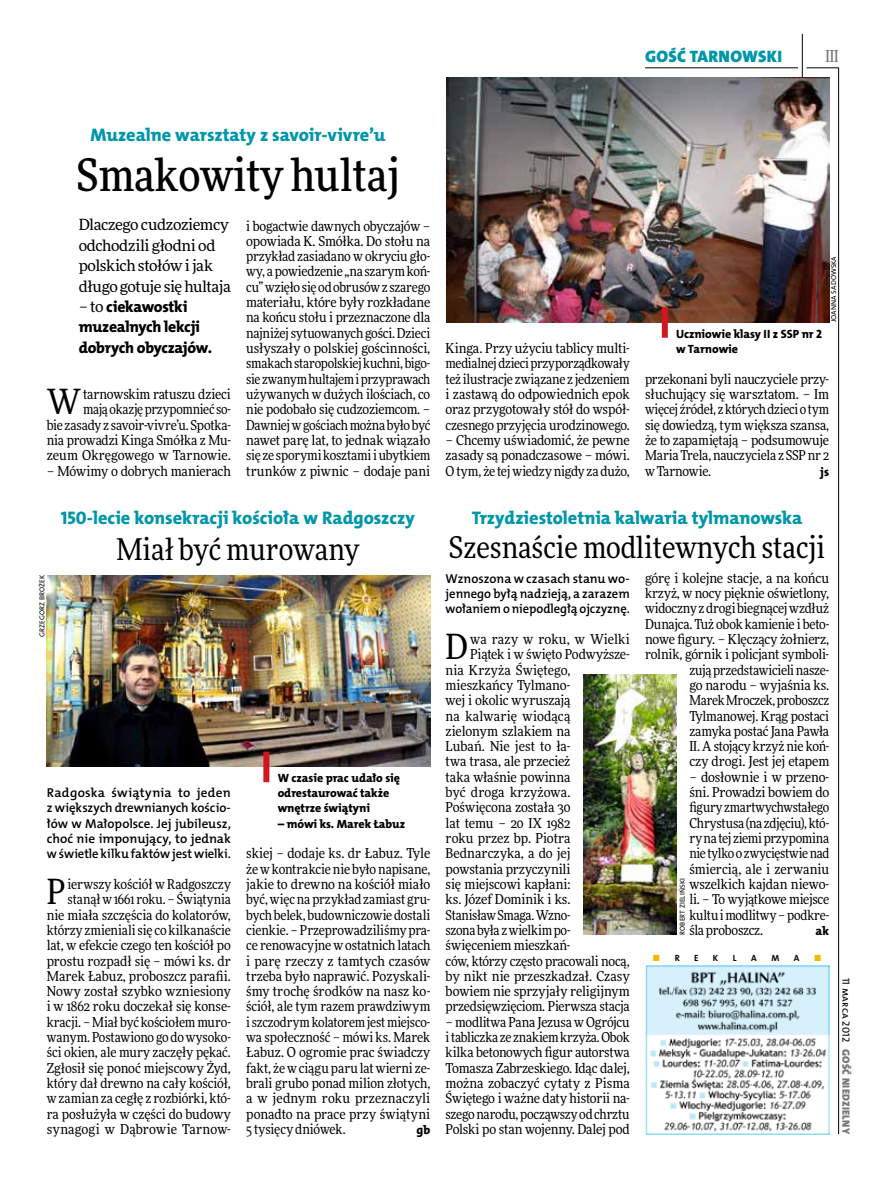
<style>
.page{position:relative;width:893px;height:1191px;background:#fff}
.page>*{position:absolute;margin:0;border:0;box-sizing:border-box;transform-origin:0 0}
.t1{font:500 45px "Freeday Narrow";color:#000}
.t2{font:34.8px "Freeday Narrow News";color:#000}
.t3{font:30px "Freeday Narrow News";color:#000}
.t4{font:18.3px "The Mix HP8 Ex Bld";letter-spacing:-.005em;color:#0096aa}
.t5{font:16.65px "The Mix HP9 Blk";letter-spacing:.02em;color:#0096aa}
.t6{font:500 16.5px "Freeday Narrow";color:#787779;scale:.9 1}
.t7{font:15.75px/20.4px "The Mix HP8 Ex Bld";letter-spacing:-.02em;color:#000}
.t8{font:15.45px/20.4px "Freeday News";letter-spacing:-.025em;color:#000}
.t9{font:13.65px/15.3px "Freeday Narrow News";letter-spacing:-.01em;color:#000;text-align:justify}
.t10{font:13.65px "Freeday Narrow News";letter-spacing:.015em;color:#000}
.t11{font:12.9px/15.3px "The Mix HP6 Se Bld";letter-spacing:-.005em;color:#000;text-align:justify}
.t12{font:12.3px "The Mix HP8 Ex Bld";color:#000}
.t13{font:12px/15.3px "The Mix HP8 Ex Bld";letter-spacing:-.005em;color:#000}
.t14{font:10.5px "The Mix HP9 Blk";letter-spacing:.025em;color:#787779}
.t15{font:10.5px "The Mix HP5 Plain";color:#000}
.t16{font:9px "The Mix HP7 Bld";color:#000}
.t17{font:9px "The Mix HP7 Bld";color:#f3b900}
.t18{font:7.2px "The Mix HP5 Plain";letter-spacing:.015em;color:#000}
.s1{font-family:"Freeday News";font-size:15.45px}
.s2{color:#000}
</style>
<div class="page">
<hr style="left:806px;top:68px;width:33px;height:1px;background:#000">
<hr style="left:645px;top:68px;width:153px;height:1px;background:#000">
<hr style="left:838px;top:68px;width:1px;height:1066px;background:#000">
<hr style="left:802px;top:34px;width:1px;height:43px;background:#000">
<img style="left:446px;top:77px;width:383px;height:245px">
<img style="left:47px;top:575px;width:383px;height:191px">
<img style="left:583px;top:674px;width:94px;height:261px">
<div style="left:662px;top:307px;width:6px;height:31px;background:#d3151f"></div>
<div style="left:263px;top:751px;width:6px;height:31px;background:#d3151f"></div>
<img style="left:645px;top:965px;width:184px;height:169px">
<p class="t5" style="left:645px;top:46px;width:138px">GOŚĆ TARNOWSKI</p>
<p class="t6" style="left:825px;top:46px;width:16px">III</p>
<h3 class="t4" style="left:91px;top:123px;width:297px">Muzealne warsztaty z savoir-vivre’u</h3>
<h1 class="t1" style="left:76px;top:147px;width:325px">Smakowity hultaj</h1>
<p class="t8" style="left:79px;top:214px;width:154px">Dlaczego cudzoziemcy odchodzili głodni od polskich stołów i jak długo gotuje się hultaja</p>
<p class="t7" style="left:79px;top:297px;width:135px"><span class="s1">– to</span> ciekawostki muzealnych lekcji dobrych obyczajów.</p>
<h2 class="t2" style="left:47px;top:380px;width:36px">W</h2>
<p class="t9" style="left:47px;top:386px;width:186px;text-align:right">tarnowskim ratuszu dzieci<br>mają okazję przypomnieć so-<br>bie zasady z savoir-vivre’u. Spotka&shy;nia prowadzi Kinga Smółka z Mu&shy;zeum Okręgowego w Tarnowie.</p>
<p class="t9" style="left:47px;top:463px;width:186px">– Mówimy o dobrych manierach</p>
<p class="t9" style="left:246px;top:218px;width:186px">i bogactwie dawnych obyczajów – opowiada K. Smółka. Do stołu na przykład zasiadano w okryciu gło&shy;wy, a powiedzenie „na szarym koń&shy;cu” wzięło się od obrusów z szarego materiału, które były rozkładane na końcu stołu i przeznaczone dla najniżej sytuowanych gości. Dzieci usłyszały o polskiej gościnności, smakach staropolskiej kuchni, bigo&shy;sie zwanym hultajem i przyprawach używanych w dużych ilościach, co nie podobało się cudzoziemcom. – Dawniej w gościach można było być nawet parę lat, to jednak wiązało się ze sporymi kosztami i ubytkiem trunków z piwnic – dodaje pani</p>
<p class="t18" style="left:38px;top:637px;width:63px;rotate:-90deg">Grzegorz Brożek</p>
<h3 class="t4" style="left:61px;top:506px;width:355px">150-lecie konsekracji kościoła w Radgoszczy</h3>
<h3 class="t3" style="left:116px;top:530px;width:245px">Miał być murowany</h3>
<p class="t11" style="left:47px;top:785px;width:186px">Radgoska świątynia to jeden z większych drewnianych kościo&shy;łów w Małopolsce. Jej jubileusz, choć nie imponujący, to jednak w świetle kilku faktów jest wielki.</p>
<h2 class="t2" style="left:47px;top:870px;width:20px">P</h2>
<p class="t9" style="left:47px;top:876px;width:186px;text-align:right">ierwszy kościół w Radgoszczy stanął w 1661 roku. – Świątynia nie miała szczęścia do kolatorów, którzy zmieniali się co kilkanaście lat, w efekcie czego ten kościół po prostu rozpadł się – mówi ks. dr<br>Marek Łabuz, proboszcz parafii.<br>Nowy został szybko wzniesiony i w 1862 roku doczekał się konse&shy;kracji. – Miał być kościołem muro&shy;wanym. Postawiono go do wysoko&shy;ści okien, ale mury zaczęły pękać.<br>Zgłosił się ponoć miejscowy Żyd, który dał drewno na cały kościół, w zamian za cegłę z rozbiórki, któ&shy;ra posłużyła w części do budowy synagogi w Dąbrowie Tarnow-</p>
<p class="t13" style="left:278px;top:770px;width:124px">W czasie prac udało się odrestaurować także wnętrze świątyni</p>
<p class="t13" style="left:278px;top:816px;width:129px">– mówi ks. Marek Łabuz</p>
<p class="t9" style="left:246px;top:845px;width:186px">skiej – dodaje ks. dr Łabuz. Tyle że w kontrakcie nie było napisane, jakie to drewno na kościół miało być, więc na przykład zamiast gru&shy;bych belek, budowniczowie dostali cienkie. – Przeprowadziliśmy pra&shy;ce renowacyjne w ostatnich latach i parę rzeczy z tamtych czasów trzeba było naprawić. Pozyskali&shy;śmy trochę środków na nasz ko&shy;ściół, ale tym razem prawdziwym i szczodrym kolatorem jest miejsco&shy;wa społeczność – mówi ks. Marek Łabuz. O ogromie prac świadczy fakt, że w ciągu paru lat wierni ze&shy;brali grubo ponad milion złotych, a w jednym roku przeznaczyli ponadto na prace przy świątyni 5 tysięcy dniówek.</p>
<p class="t12" style="left:416px;top:1122px;width:15px">gb</p>
<p class="t9" style="left:446px;top:340px;width:186px">Kinga. Przy użyciu tablicy multi&shy;medialnej dzieci przyporządkowały też ilustracje związane z jedzeniem i zastawą do odpowiednich epok oraz przygotowały stół do współ&shy;czesnego przyjęcia urodzinowego.</p>
<p class="t9" style="left:446px;top:432px;width:186px">– Chcemy uświadomić, że pewne zasady są ponadczasowe – mówi.<br>O tym, że tej wiedzy nigdy za dużo,</p>
<p class="t13" style="left:676px;top:326px;width:147px">Uczniowie klasy II z SSP nr 2 w Tarnowie</p>
<p class="t18" style="left:829px;top:322px;width:68px;rotate:-90deg">Joanna Sadowska</p>
<p class="t9" style="left:645px;top:371px;width:186px">przekonani byli nauczyciele przy&shy;słuchujący się warsztatom. – Im więcej źródeł, z których dzieci o tym się dowiedzą, tym większa szansa, że to zapamiętają – podsumowuje Maria Trela, nauczyciela z SSP nr 2 w Tarnowie.</p>
<p class="t12" style="left:820px;top:463px;width:10px">js</p>
<h3 class="t4" style="left:472px;top:506px;width:332px">Trzydziestoletnia kalwaria tylmanowska</h3>
<h3 class="t3" style="left:449px;top:529px;width:378px">Szesnaście modlitewnych stacji</h3>
<p class="t11" style="left:446px;top:571px;width:186px">Wznoszona w czasach stanu wo&shy;jennego byłą nadzieją, a zarazem wołaniem o niepodległą ojczyznę.</p>
<h2 class="t2" style="left:446px;top:625px;width:24px">D</h2>
<p class="t9" style="left:470px;top:631px;width:161px">wa razy w roku, w Wielki</p>
<p class="t9" style="left:470px;top:646px;width:161px">Piątek i w święto Podwyższe-</p>
<p class="t9" style="left:446px;top:662px;width:126px">nia Krzyża Świętego,</p>
<p class="t9" style="left:446px;top:677px;width:126px">mieszkańcy Tylmano-</p>
<p class="t9" style="left:446px;top:692px;width:126px">wej i okolic wyruszają</p>
<p class="t10" style="left:446px;top:707px;width:126px">na kalwarię wiodącą</p>
<p class="t9" style="left:446px;top:723px;width:126px">zielonym szlakiem na</p>
<p class="t9" style="left:446px;top:738px;width:126px">Lubań. Nie jest to ła-</p>
<p class="t9" style="left:446px;top:754px;width:126px">twa trasa, ale przecież</p>
<p class="t9" style="left:446px;top:769px;width:126px">taka właśnie powinna</p>
<p class="t9" style="left:446px;top:784px;width:126px">być droga krzyżowa.</p>
<p class="t9" style="left:446px;top:799px;width:126px">Poświęcona została 30</p>
<p class="t9" style="left:446px;top:815px;width:126px">lat temu – 20 IX 1982</p>
<p class="t9" style="left:446px;top:830px;width:126px">roku przez bp. Piotra</p>
<p class="t9" style="left:446px;top:845px;width:126px">Bednarczyka, a do jej</p>
<p class="t9" style="left:446px;top:861px;width:126px">powstania przyczynili</p>
<p class="t9" style="left:446px;top:876px;width:126px">się miejscowi kapłani:</p>
<p class="t9" style="left:446px;top:891px;width:126px">ks. Józef Dominik i ks.</p>
<p class="t9" style="left:446px;top:907px;width:126px">Stanisław Smaga. Wzno-</p>
<p class="t9" style="left:446px;top:922px;width:126px">szona była z wielkim po-</p>
<p class="t9" style="left:446px;top:937px;width:126px">święceniem mieszkań-</p>
<p class="t9" style="left:446px;top:953px;width:186px">ców, którzy często pracowali nocą,</p>
<p class="t9" style="left:446px;top:968px;width:186px">by nikt nie przeszkadzał. Czasy</p>
<p class="t9" style="left:446px;top:983px;width:186px">bowiem nie sprzyjały religijnym</p>
<p class="t9" style="left:446px;top:998px;width:186px">przedsięwzięciom. Pierwsza stacja</p>
<p class="t9" style="left:446px;top:1014px;width:186px">– modlitwa Pana Jezusa w Ogrójcu i tabliczka ze znakiem krzyża. Obok kilka betonowych figur autorstwa Tomasza Zabrzeskiego. Idąc dalej, można zobaczyć cytaty z Pisma Świętego i ważne daty historii na&shy;szego narodu, począwszy od chrztu Polski po stan wojenny. Dalej pod</p>
<p class="t9" style="left:645px;top:570px;width:186px;text-align:right">górę i kolejne stacje, a na końcu krzyż, w nocy pięknie oświetlony, widoczny z drogi biegnącej wzdłuż<br>Dunajca. Tuż obok kamienie i beto&shy;nowe figury. – Klęczący żołnierz, rolnik, górnik i policjant symboli&shy;zują przedstawicieli nasze-<br>go narodu – wyjaśnia ks.<br>Marek Mroczek, proboszcz<br>Tylmanowej. Krąg postaci zamyka postać Jana Pawła<br>II. A stojący krzyż nie koń-<br>czy drogi. Jest jej etapem</p>
<p class="t9" style="left:689px;top:769px;width:141px">– dosłownie i w przeno&shy;śni. Prowadzi bowiem do figury zmartwychwstałego Chrystusa (na zdjęciu), któ&shy;ry na tej ziemi przypomina nie tylko o zwycięstwie nad śmiercią, ale i zerwaniu wszelkich kajdan niewo&shy;li. – To wyjątkowe miejsce kultu i modlitwy – podkre&shy;śla proboszcz.</p>
<p class="t18" style="left:678px;top:935px;width:58px;rotate:-90deg">Robert zieliński</p>
<p class="t17" style="left:652px;top:952px;width:28px">■ <span class="s2">R</span></p>
<p class="t16" style="left:694px;top:952px;width:6px">E</p>
<p class="t16" style="left:713px;top:952px;width:6px">K</p>
<p class="t16" style="left:733px;top:952px;width:5px">L</p>
<p class="t16" style="left:751px;top:952px;width:7px">A</p>
<p class="t16" style="left:771px;top:952px;width:9px">M</p>
<p class="t16" style="left:794px;top:952px;width:7px">A</p>
<p class="t17" style="left:814px;top:952px;width:9px">■</p>
<p class="t12" style="left:816px;top:923px;width:15px">ak</p>
<p class="t15" style="left:853px;top:977px;width:66px;rotate:90deg">11 marca 2012</p>
<p class="t14" style="left:853px;top:1049px;width:86px;rotate:90deg">GOŚĆ NIEDZIELNY</p>
</div>
